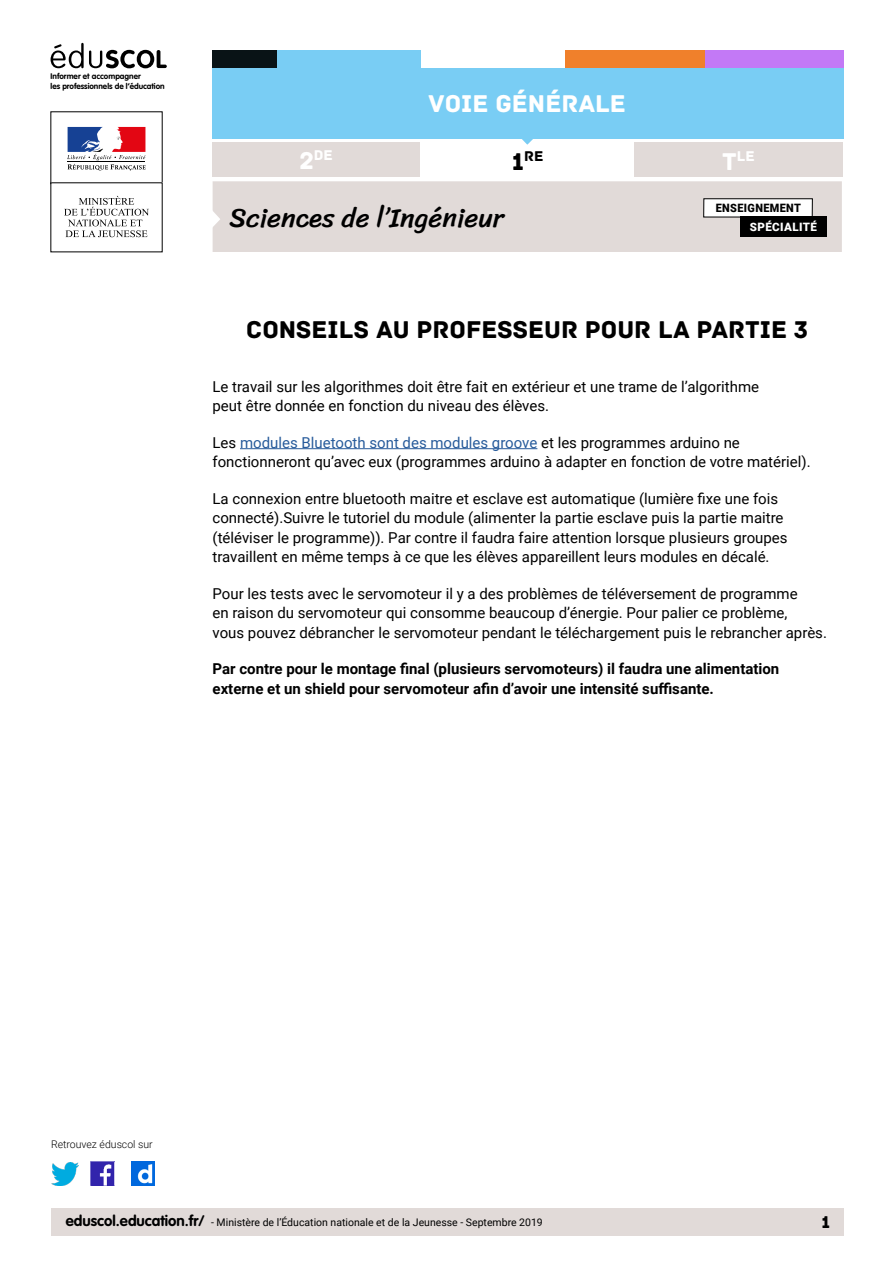
<style>
.page{position:relative;width:893px;height:1263px;background:#fff}
.page>*{position:absolute;margin:0;border:0;box-sizing:border-box;transform-origin:0 0}
.t1{font:27px "Sriracha";color:#000}
.t2{font:25.5px "Archive";color:#000}
.t3{font:25.5px "Archive";color:#fff}
.t4{font:18px "Archive";color:#000}
.t5{font:15px/19.5px "Roboto";color:#000}
.t6{font:700 15px/19.5px "Roboto";color:#000}
.t7{font:14.85px "Archive";color:#fff}
.t8{font:14.85px "Archive";color:#000}
.t9{font:900 11.55px "Roboto";letter-spacing:.035em;color:#000;scale:.94 1}
.t10{font:900 11.55px "Roboto";letter-spacing:.035em;color:#fff}
.t11{font:10.5px "Roboto";color:#000}
.t12{font:300 10.5px "Roboto";color:#000}
.t13{font:700 8.1px/9.8px "VAG Rounded Std";color:#000}
.s1{font-size:25.5px}
.s2{color:#275b9b}
.s3{font-family:"VAG Rounded Std";font-weight:700;font-size:15px}
</style>
<div class="page">
<div style="left:51px;top:1209px;width:792px;height:27px;background:#e1dad8"></div>
<img style="left:91px;top:1162px;width:23px;height:23px">
<img style="left:51px;top:1163px;width:28px;height:22px">
<img style="left:132px;top:1162px;width:22px;height:23px">
<svg style="left:509px;top:138px;width:41px;height:7px"></svg>
<div style="left:213px;top:143px;width:207px;height:34px;background:#e1dad8"></div>
<div style="left:634px;top:143px;width:209px;height:34px;background:#e1dad8"></div>
<div style="left:277px;top:50px;width:143px;height:18px;background:#79cdf4"></div>
<div style="left:213px;top:50px;width:64px;height:18px;background:#091316"></div>
<div style="left:704px;top:50px;width:139px;height:18px;background:#c379f6"></div>
<div style="left:565px;top:50px;width:140px;height:18px;background:#f0802b"></div>
<svg style="left:67px;top:127px;width:79px;height:44px"></svg>
<hr style="left:67px;top:161px;width:78px;height:1px;background:#000">
<svg style="left:64px;top:196px;width:85px;height:41px"></svg>
<svg style="left:51px;top:42px;width:116px;height:26px"></svg>
<svg style="left:212px;top:181px;width:630px;height:71px;background:#e0dad8"></svg>
<div style="left:740px;top:217px;width:87px;height:20px;background:#000"></div>
<div style="left:213px;top:68px;width:630px;height:70px;background:#79cdf4"></div>
<hr style="left:240px;top:448px;width:297px;height:1px;background:#275b9b">
<p class="t13" style="left:51px;top:71px;width:116px">Informer et accompagner<br>les professionnels de l’éducation</p>
<h2 class="t3" style="left:429px;top:88px;width:199px">VOIE GÉNÉRALE</h2>
<p class="t7" style="left:300px;top:147px;width:35px"><span class="s1">2</span>DE</p>
<p class="t8" style="left:512px;top:148px;width:33px"><span class="s1">1</span>RE</p>
<p class="t7" style="left:722px;top:148px;width:34px"><span class="s1">T</span>LE</p>
<h1 class="t1" style="left:229px;top:202px;width:276px">Sciences de l’Ingénieur</h1>
<p class="t9" style="left:716px;top:200px;width:92px">ENSEIGNEMENT</p>
<p class="t10" style="left:750px;top:219px;width:68px">SPÉCIALITÉ</p>
<h2 class="t2" style="left:246px;top:315px;width:563px">CONSEILS AU PROFESSEUR POUR LA PARTIE 3</h2>
<p class="t5" style="left:213px;top:376px;width:548px">Le travail sur les algorithmes doit être fait en extérieur et une trame de l’algorithme peut être donnée en fonction du niveau des élèves.</p>
<p class="t5" style="left:213px;top:432px;width:600px">Les <span class="s2">modules Bluetooth sont des modules groove</span> et les programmes arduino ne fonctionneront qu’avec eux (programmes arduino à adapter en fonction de votre matériel).</p>
<p class="t5" style="left:213px;top:488px;width:577px">La connexion entre bluetooth maitre et esclave est automatique (lumière fixe une fois connecté).Suivre le tutoriel du module (alimenter la partie esclave puis la partie maitre (téléviser le programme)). Par contre il faudra faire attention lorsque plusieurs groupes travaillent en même temps à ce que les élèves appareillent leurs modules en décalé.</p>
<p class="t5" style="left:213px;top:583px;width:616px">Pour les tests avec le servomoteur il y a des problèmes de téléversement de programme<br>en raison du servomoteur qui consomme beaucoup d’énergie. Pour palier ce problème,<br>vous pouvez débrancher le servomoteur pendant le téléchargement puis le rebrancher après.</p>
<p class="t6" style="left:213px;top:658px;width:568px">Par contre pour le montage final (plusieurs servomoteurs) il faudra une alimentation externe et un shield pour servomoteur afin d’avoir une intensité suffisante.</p>
<p class="t12" style="left:51px;top:1137px;width:103px">Retrouvez éduscol sur</p>
<p class="t11" style="left:66px;top:1215px;width:478px"><span class="s3">eduscol.education.fr/</span> - Ministère de l’Éducation nationale et de la Jeunesse - Septembre 2019</p>
<p class="t4" style="left:821px;top:1211px;width:10px">1</p>
</div>
